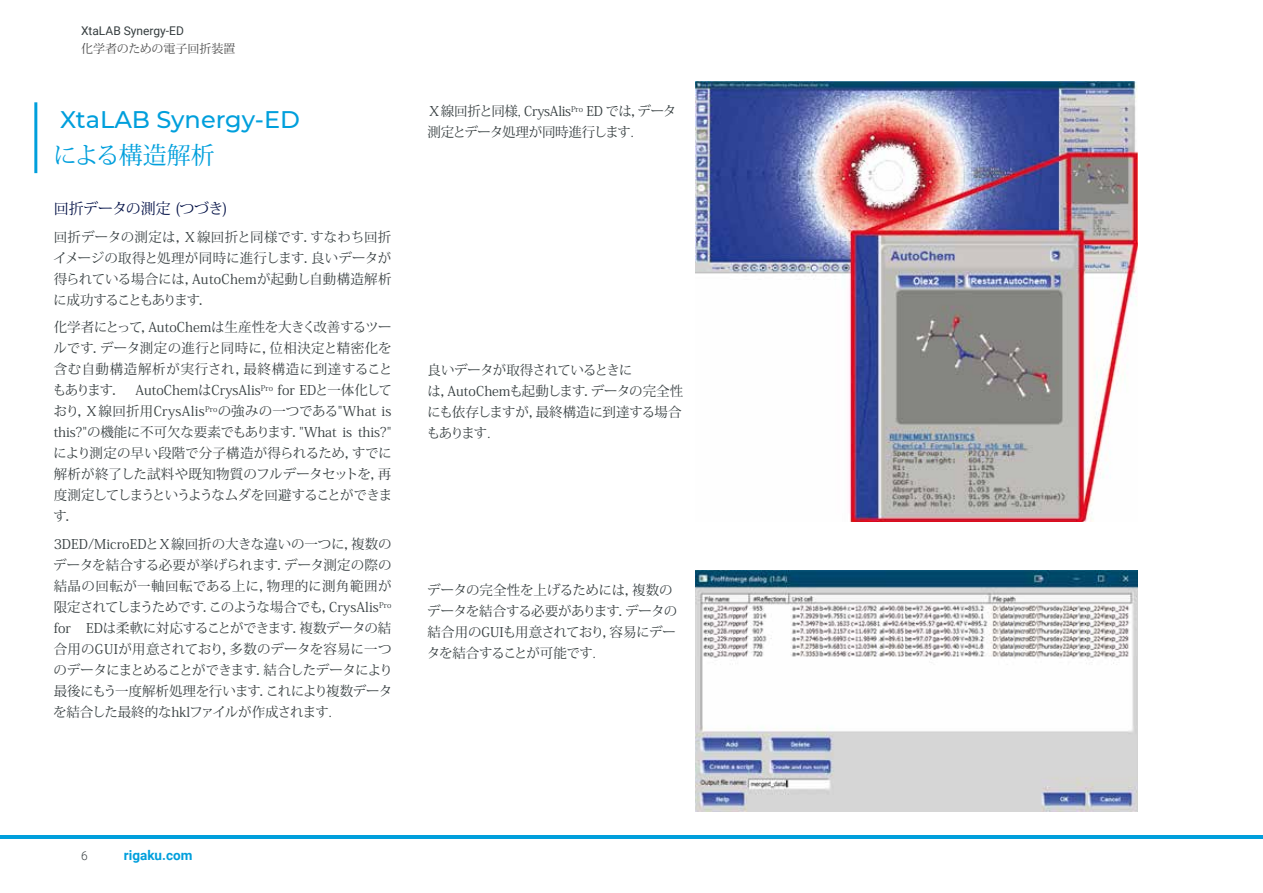
<style>
.page{position:relative;width:1263px;height:893px;background:#fff}
.page>*{position:absolute;margin:0;border:0;box-sizing:border-box;transform-origin:0 0}
.t1{font:500 24px "Montserrat";color:#009fdc}
.t2{font:24px "Koz Min Pr 6 N";letter-spacing:-.025em;color:#009fdc}
.t3{font:15px "Koz Min Pr 6 N";letter-spacing:-.02em;color:#000f45}
.t4{font:13.5px/21px "Koz Min Pr 6 N";letter-spacing:-.03em;color:#353d3f;text-align:justify}
.t5{font:700 13.5px "Roboto";color:#009fdc}
.t6{font:12px "Roboto";color:#353d3f}
.t7{font:12px "Koz Min Pr 6 N";color:#464646}
.t8{font:300 12px "Roboto";color:#353d3f}
</style>
<div class="page">
<hr style="left:34px;top:102px;width:3px;height:71px;background:#009fdc">
<img style="left:696px;top:81px;width:441px;height:441px">
<img style="left:696px;top:570px;width:441px;height:242px">
<hr style="left:0;top:836px;width:1263px;height:3px;background:#009fdc">
<p class="t6" style="left:81px;top:22px;width:104px">XtaLAB Synergy-ED</p>
<p class="t7" style="left:81px;top:41px;width:156px">化学者のための電子回折装置</p>
<h1 class="t1" style="left:60px;top:103px;width:241px">XtaLAB Synergy-ED</h1>
<h1 class="t2" style="left:53px;top:142px;width:163px">による構造解析</h1>
<p class="t3" style="left:54px;top:200px;width:175px">回折データの測定 (つづき)</p>
<p class="t4" style="left:53px;top:226px;width:340px">回折データの測定は，Ｘ線回折と同様です．すなわち回折イメージの取得と処理が同時に進行します．良いデータが得られている場合には，AutoChemが起動し自動構造解析に成功することもあります．</p>
<p class="t4" style="left:53px;top:317px;width:341px">化学者にとって，AutoChemは生産性を大きく改善するツールです．データ測定の進行と同時に，位相決定と精密化を含む自動構造解析が実行され，最終構造に到達することもあります． AutoChemはCrysAlis<sup>Pro</sup> for EDと一体化しており，Ｘ線回折用CrysAlis<sup>Pro</sup>の強みの一つである"What is this?"の機能に不可欠な要素でもあります．"What is this?"により測定の早い段階で分子構造が得られるため，すでに解析が終了した試料や既知物質のフルデータセットを，再度測定してしまうというようなムダを回避することができます．</p>
<p class="t4" style="left:53px;top:534px;width:341px">3DED/MicroEDとＸ線回折の大きな違いの一つに，複数のデータを結合する必要が挙げられます．データ測定の際の結晶の回転が一軸回転である上に，物理的に測角範囲が限定されてしまうためです．このような場合でも，CrysAlis<sup>Pro </sup>for EDは柔軟に対応することができます．複数データの結合用のGUIが用意されており，多数のデータを容易に一つのデータにまとめることができます．結合したデータにより最後にもう一度解析処理を行います．これにより複数データを結合した最終的なhklファイルが作成されます.</p>
<p class="t4" style="left:428px;top:101px;width:250px">Ｘ線回折と同様, CrysAlis<sup>Pro</sup> ED では，データ測定とデータ処理が同時進行します.</p>
<p class="t4" style="left:427px;top:360px;width:258px;text-align:left">良いデータが取得されているときに<br>は，AutoChemも起動します．データの完全性にも依存しますが，最終構造に到達する場合もあります.</p>
<p class="t4" style="left:427px;top:580px;width:252px;text-align:left">データの完全性を上げるためには，複数のデータを結合する必要があります．データの結合用のGUIも用意されており，容易にデータを結合することが可能です.</p>
<p class="t8" style="left:81px;top:848px;width:8px">6</p>
<p class="t5" style="left:124px;top:846px;width:70px">rigaku.com</p>
</div>
